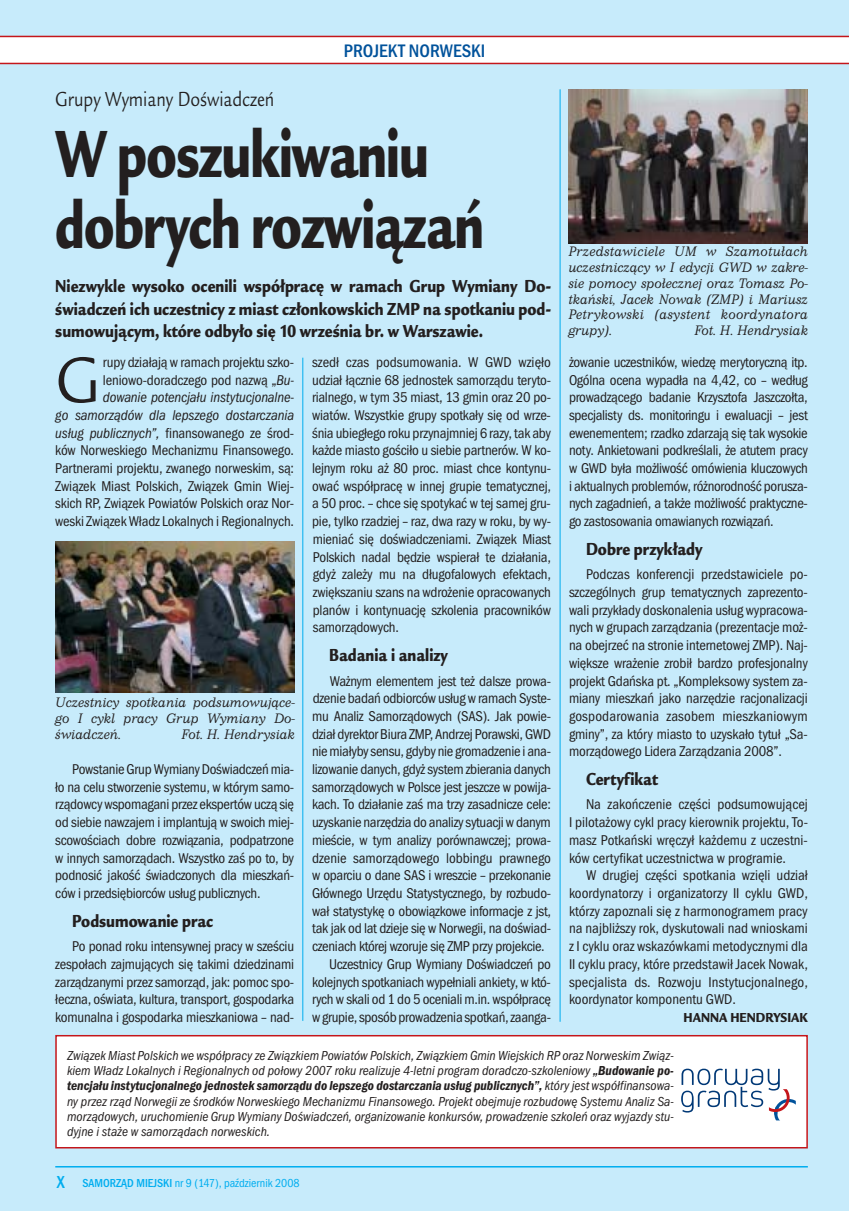
<style>
.page{position:relative;width:849px;height:1211px;background:#fff}
.page>*{position:absolute;margin:0;border:0;box-sizing:border-box;transform-origin:0 0}
.t1{font:69px/71.7px "Legacy San Itc TEE Ultr";letter-spacing:-.02em;color:#231f1f;scale:.7 1}
.t2{font:66.6px "Legacy San Itc TEE";color:#231f1f;scale:.9 1}
.t3{font:21px "Legacy San Itc TEE";color:#231f1f;scale:.8 1}
.t4{font:500 condensed 18.75px "Franklin Got SC Itc TEE";color:#00529b}
.t5{font:18px/22.5px "Legacy San Itc TEE Ultr";color:#231f1f;text-align:justify;scale:.8 1}
.t6{font:condensed 14.7px/17.7px "Franklin Got Itc TEE";letter-spacing:-.015em;color:#231f1f;text-align:justify}
.t7{font:condensed 14.7px "Franklin Got Itc TEE";letter-spacing:.005em;color:#231f1f}
.t8{font:14.25px/15.8px "Impressum TEE Ligh Ital";color:#231f1f;text-align:justify;scale:.95 1}
.t9{font:italic condensed 13.5px/15.3px "Franklin Got Itc TEE";color:#231f1f;text-align:justify}
.t10{font:13.5px "Legacy San Itc TEE Ultr";color:#231f1f;scale:.85 1}
.t11{font:condensed 12px "Franklin Got Itc TEE";color:#00adef}
.s1{font-style:italic}
.s2{font-weight:600}
.s3{font-weight:500;font-size:18px}
.s4{font-weight:500}
</style>
<div class="page">
<div style="left:0;top:0;width:849px;height:1210px;background:#c7ebfb"></div>
<hr style="left:55px;top:1166px;width:753px;height:1px;background:#00adef">
<hr style="left:302px;top:358px;width:1px;height:662px;background:#00adef">
<hr style="left:560px;top:89px;width:1px;height:932px;background:#00adef">
<div style="left:0;top:37px;width:849px;height:26px;background:#fff"></div>
<hr style="left:0;top:63px;width:849px;height:1px;background:#c4161b">
<hr style="left:0;top:36px;width:849px;height:1px;background:#c4161b">
<div style="left:56px;top:1035px;width:751px;height:112px;background:#fff"></div>
<div style="left:55px;top:1035px;width:753px;height:113px;border:2px solid #c4161b"></div>
<svg style="left:681px;top:1068px;width:115px;height:53px"></svg>
<img style="left:55px;top:541px;width:240px;height:151px">
<img style="left:568px;top:89px;width:240px;height:154px">
<p class="t4" style="left:344px;top:39px;width:143px">PROJEKT NORWESKI</p>
<p class="t3" style="left:55px;top:91px;width:275px">Grupy Wymiany Doświadczeń</p>
<p class="t1" style="left:55px;top:123px;width:614px">W poszukiwaniu dobrych rozwiązań</p>
<p class="t5" style="left:55px;top:276px;width:622px">Niezwykle wysoko ocenili współpracę w ramach Grup Wymiany Do&shy;świadczeń ich uczestnicy z miast członkowskich ZMP na spotkaniu pod&shy;sumowującym, które odbyło się 10 września br. w Warszawie.</p>
<p class="t2" style="left:55px;top:352px;width:51px">G</p>
<p class="t6" style="left:55px;top:354px;width:240px;text-align:right">rupy działają w ramach projektu szko&shy;leniowo-doradczego pod nazwą „<span class="s1">Bu&shy;dowanie potencjału instytucjonalne-<br>go samorządów dla lepszego dostarczania usług publicznych”,</span> finansowanego ze środ&shy;ków Norweskiego Mechanizmu Finansowego.<br>Partnerami projektu, zwanego norweskim, są:<br>Związek Miast Polskich, Związek Gmin Wiej&shy;skich RP, Związek Powiatów Polskich oraz Nor&shy;weski Związek Władz Lokalnych i Regionalnych.</p>
<p class="t8" style="left:55px;top:696px;width:254px">Uczestnicy spotkania podsumowujące&shy;go I cykl pracy Grup Wymiany Do&shy;świadczeń.</p>
<p class="t8" style="left:182px;top:727px;width:121px">Fot. H. Hendrysiak</p>
<p class="t6" style="left:55px;top:761px;width:240px;text-indent:17px">Powstanie Grup Wymiany Doświadczeń mia&shy;ło na celu stworzenie systemu, w którym samo&shy;rządowcy wspomagani przez ekspertów uczą się od siebie nawzajem i implantują w swoich miej&shy;scowościach dobre rozwiązania, podpatrzone w innych samorządach. Wszystko zaś po to, by podnosić jakość świadczonych dla mieszkań&shy;ców i przedsiębiorców usług publicznych.</p>
<p class="t5" style="left:72px;top:910px;width:178px">Podsumowanie prac</p>
<p class="t6" style="left:55px;top:938px;width:240px;text-indent:17px">Po ponad roku intensywnej pracy w sześciu zespołach zajmujących się takimi dziedzinami zarządzanymi przez samorząd, jak: pomoc spo&shy;łeczna, oświata, kultura, transport, gospodarka komunalna i gospodarka mieszkaniowa – nad-</p>
<p class="t6" style="left:312px;top:354px;width:240px">szedł czas podsumowania. W GWD wzięło udział łącznie 68 jednostek samorządu teryto&shy;rialnego, w tym 35 miast, 13 gmin oraz 20 po&shy;wiatów. Wszystkie grupy spotkały się od wrze&shy;śnia ubiegłego roku przynajmniej 6 razy, tak aby każde miasto gościło u siebie partnerów. W ko&shy;lejnym roku aż 80 proc. miast chce kontynu&shy;ować współpracę w innej grupie tematycznej, a 50 proc. – chce się spotykać w tej samej gru&shy;pie, tylko rzadziej – raz, dwa razy w roku, by wy&shy;mieniać się doświadczeniami. Związek Miast Polskich nadal będzie wspierał te działania, gdyż zależy mu na długofalowych efektach, zwiększaniu szans na wdrożenie opracowanych planów i kontynuację szkolenia pracowników samorządowych.</p>
<p class="t5" style="left:329px;top:645px;width:150px">Badania i analizy</p>
<p class="t6" style="left:330px;top:673px;width:223px">Ważnym elementem jest też dalsze prowa-</p>
<p class="t6" style="left:313px;top:691px;width:240px">dzenie badań odbiorców usług w ramach Syste-</p>
<p class="t6" style="left:312px;top:708px;width:240px">mu Analiz Samorządowych (SAS). Jak powie-</p>
<p class="t6" style="left:312px;top:726px;width:240px">dział dyrektor Biura ZMP, Andrzej Porawski, GWD</p>
<p class="t6" style="left:312px;top:744px;width:240px">nie miałyby sensu, gdyby nie gromadzenie i ana-</p>
<p class="t6" style="left:312px;top:761px;width:240px">lizowanie danych, gdyż system zbierania danych</p>
<p class="t6" style="left:312px;top:779px;width:240px">samorządowych w Polsce jest jeszcze w powija-</p>
<p class="t6" style="left:312px;top:797px;width:240px">kach. To działanie zaś ma trzy zasadnicze cele:</p>
<p class="t6" style="left:312px;top:814px;width:240px">uzyskanie narzędzia do analizy sytuacji w danym</p>
<p class="t6" style="left:312px;top:832px;width:240px">mieście, w tym analizy porównawczej; prowa-</p>
<p class="t6" style="left:312px;top:850px;width:240px">dzenie samorządowego lobbingu prawnego</p>
<p class="t6" style="left:312px;top:868px;width:240px">w oparciu o dane SAS i wreszcie – przekonanie</p>
<p class="t6" style="left:312px;top:885px;width:240px">Głównego Urzędu Statystycznego, by rozbudo-</p>
<p class="t6" style="left:312px;top:903px;width:240px">wał statystykę o obowiązkowe informacje z jst,</p>
<p class="t6" style="left:312px;top:921px;width:240px">tak jak od lat dzieje się w Norwegii, na doświad-</p>
<p class="t6" style="left:312px;top:938px;width:234px">czeniach której wzoruje się ZMP przy projekcie.</p>
<p class="t6" style="left:329px;top:956px;width:223px">Uczestnicy Grup Wymiany Doświadczeń po</p>
<p class="t6" style="left:312px;top:974px;width:240px">kolejnych spotkaniach wypełniali ankiety, w któ-</p>
<p class="t6" style="left:312px;top:991px;width:240px">rych w skali od 1 do 5 oceniali m.in. współpracę</p>
<p class="t6" style="left:312px;top:1009px;width:240px">w grupie, sposób prowadzenia spotkań, zaanga-</p>
<p class="t8" style="left:568px;top:245px;width:254px">Przedstawiciele UM w Szamotułach uczestniczący w I edycji GWD w zakre&shy;sie pomocy społecznej oraz Tomasz Po&shy;tkański, Jacek Nowak (ZMP) i Mariusz Petrykowski (asystent koordynatora grupy).</p>
<p class="t8" style="left:695px;top:324px;width:121px">Fot. H. Hendrysiak</p>
<p class="t6" style="left:569px;top:354px;width:240px">żowanie uczestników, wiedzę merytoryczną itp.<br>Ogólna ocena wypadła na 4,42, co – według prowadzącego badanie Krzysztofa Jaszczołta, specjalisty ds. monitoringu i ewaluacji – jest ewenementem; rzadko zdarzają się tak wysokie noty. Ankietowani podkreślali, że atutem pracy w GWD była możliwość omówienia kluczowych i aktualnych problemów, różnorodność porusza&shy;nych zagadnień, a także możliwość praktyczne&shy;go zastosowania omawianych rozwiązań.</p>
<p class="t5" style="left:586px;top:539px;width:147px">Dobre przykłady</p>
<p class="t6" style="left:569px;top:567px;width:240px;text-indent:17px">Podczas konferencji przedstawiciele po&shy;szczególnych grup tematycznych zaprezento&shy;wali przykłady doskonalenia usług wypracowa&shy;nych w grupach zarządzania (prezentacje moż&shy;na obejrzeć na stronie internetowej ZMP). Naj&shy;większe wrażenie zrobił bardzo profesjonalny projekt Gdańska pt. „Kompleksowy system za&shy;miany mieszkań jako narzędzie racjonalizacji gospodarowania zasobem mieszkaniowym gminy”, za który miasto to uzyskało tytuł „Sa&shy;morządowego Lidera Zarządzania 2008”.</p>
<p class="t5" style="left:586px;top:769px;width:92px">Certyfikat</p>
<p class="t6" style="left:586px;top:797px;width:223px">Na zakończenie części podsumowującej</p>
<p class="t6" style="left:569px;top:814px;width:240px">I pilotażowy cykl pracy kierownik projektu, To-</p>
<p class="t6" style="left:569px;top:832px;width:240px">masz Potkański wręczył każdemu z uczestni-</p>
<p class="t6" style="left:569px;top:850px;width:219px">ków certyfikat uczestnictwa w programie.</p>
<p class="t6" style="left:586px;top:868px;width:223px">W drugiej części spotkania wzięli udział</p>
<p class="t6" style="left:569px;top:885px;width:240px">koordynatorzy i organizatorzy II cyklu GWD,</p>
<p class="t6" style="left:569px;top:903px;width:240px">którzy zapoznali się z harmonogramem pracy</p>
<p class="t6" style="left:569px;top:921px;width:240px">na najbliższy rok, dyskutowali nad wnioskami</p>
<p class="t6" style="left:569px;top:938px;width:240px">z I cyklu oraz wskazówkami metodycznymi dla</p>
<p class="t6" style="left:569px;top:956px;width:240px">II cyklu pracy, które przedstawił Jacek Nowak,</p>
<p class="t7" style="left:569px;top:976px;width:240px">specjalista ds. Rozwoju Instytucjonalnego,</p>
<p class="t6" style="left:569px;top:991px;width:169px">koordynator komponentu GWD.</p>
<p class="t10" style="left:684px;top:1012px;width:148px">HANNA HENDRYSIAK</p>
<p class="t9" style="left:67px;top:1048px;width:608px">Związek Miast Polskich we współpracy ze Związkiem Powiatów Polskich, Związkiem Gmin Wiejskich RP oraz Norweskim Związ&shy;kiem Władz Lokalnych i Regionalnych od połowy 2007 roku realizuje 4-letni program doradczo-szkoleniowy <span class="s2">„Budowanie po&shy;tencjału instytucjonalnego jednostek samorządu do lepszego dostarczania usług publicznych”,</span> który jest współfinansowa&shy;ny przez rząd Norwegii ze środków Norweskiego Mechanizmu Finansowego. Projekt obejmuje rozbudowę Systemu Analiz Sa&shy;morządowych, uruchomienie Grup Wymiany Doświadczeń, organizowanie konkursów, prowadzenie szkoleń oraz wyjazdy stu&shy;dyjne i staże w samorządach norweskich.</p>
<p class="t11" style="left:57px;top:1178px;width:244px"><span class="s3">X</span> <span class="s4">SAMORZĄD MIEJSKI</span> nr 9 (147), październik 2008</p>
</div>
